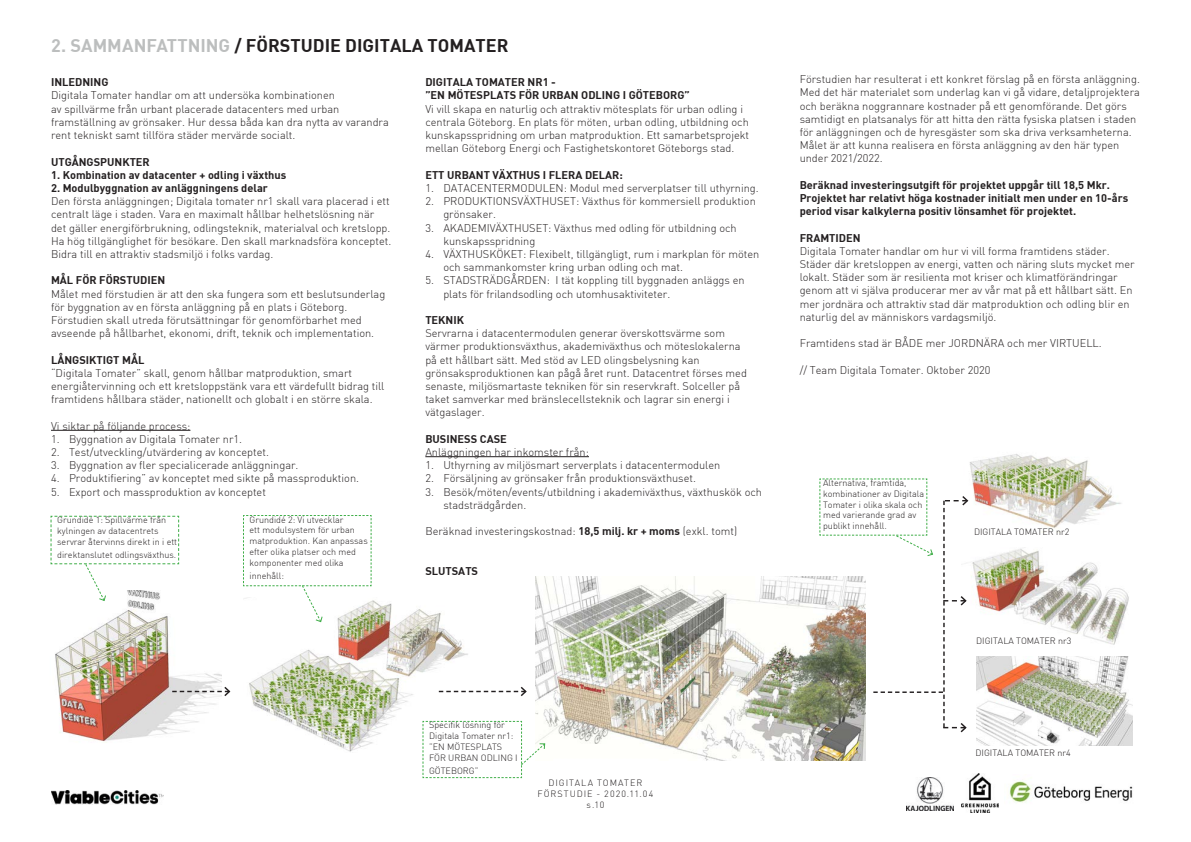
<style>
.page{position:relative;width:1191px;height:842px;background:#fff}
.page>*{position:absolute;margin:0;border:0;box-sizing:border-box;transform-origin:0 0}
.rubrik{font:18px "DIN Bold";color:#231f20}
.t1{font:300 11px/13.2px "DIN";color:#231f20}
.t2{font:11px/13.2px "DIN Bold";color:#231f20}
.t3{font:300 9px/10.8px "DIN";color:#231f20}
.t4{font:300 9px/10.8px "DIN";letter-spacing:.105em;color:#231f20;text-align:center}
.s1{color:#bcbebe}
.s2{font-family:"DIN Bold";font-weight:400}
</style>
<div class="page">
<img style="left:51px;top:790px;width:112px;height:14px">
<img style="left:961px;top:774px;width:37px;height:39px">
<img style="left:1009px;top:781px;width:124px;height:22px">
<img style="left:906px;top:778px;width:47px;height:32px">
<img style="left:249px;top:600px;width:223px;height:152px">
<hr style="left:425px;top:456px;width:164px;height:1px;background:#231f20">
<hr style="left:51px;top:430px;width:139px;height:1px;background:#231f20">
<img style="left:535px;top:576px;width:330px;height:184px">
<img style="left:55px;top:601px;width:166px;height:142px">
<img style="left:969px;top:454px;width:153px;height:75px">
<img style="left:976px;top:656px;width:156px;height:90px">
<img style="left:971px;top:547px;width:158px;height:98px">
<svg style="left:50px;top:515px;width:130px;height:86px"></svg>
<svg style="left:243px;top:515px;width:129px;height:108px"></svg>
<svg style="left:422px;top:721px;width:124px;height:57px"></svg>
<svg style="left:819px;top:478px;width:150px;height:256px"></svg>
<svg style="left:172px;top:685px;width:59px;height:13px"></svg>
<svg style="left:439px;top:685px;width:88px;height:13px"></svg>
<p class="rubrik" style="left:51px;top:34px;width:459px"><span class="s1">2. SAMMANFATTNING</span> / FÖRSTUDIE DIGITALA TOMATER</p>
<p class="t2" style="left:425px;top:75px;width:132px">DIGITALA TOMATER NR1 -</p>
<p class="t2" style="left:425px;top:88px;width:266px">”EN MÖTESPLATS FÖR URBAN ODLING I GÖTEBORG”</p>
<p class="t1" style="left:425px;top:102px;width:325px">Vi vill skapa en naturlig och attraktiv mötesplats för urban odling i centrala Göteborg. En plats för möten, urban odling, utbildning och kunskapsspridning om urban matproduktion. Ett samarbetsprojekt mellan Göteborg Energi och Fastighetskontoret Göteborgs stad.</p>
<p class="t2" style="left:425px;top:168px;width:199px">ETT URBANT VÄXTHUS I FLERA DELAR:</p>
<p class="t1" style="left:425px;top:181px;width:335px">1. DATACENTERMODULEN: Modul med serverplatser till uthyrning.</p>
<p class="t1" style="left:443px;top:194px;width:314px;text-indent:-18px">2. PRODUKTIONSVÄXTHUSET: Växthus för kommersiell produktion grönsaker.</p>
<p class="t1" style="left:443px;top:221px;width:295px;text-indent:-18px">3. AKADEMIVÄXTHUSET: Växthus med odling för utbildning och kunskapsspridning</p>
<p class="t1" style="left:443px;top:247px;width:317px;text-indent:-18px">4. VÄXTHUSKÖKET: Flexibelt, tillgängligt, rum i markplan för möten och sammankomster kring urban odling och mat.</p>
<p class="t1" style="left:443px;top:274px;width:303px;text-indent:-18px">5. STADSTRÄDGÅRDEN: I tät koppling till byggnaden anläggs en plats för frilandsodling och utomhusaktiviteter.</p>
<p class="t2" style="left:425px;top:313px;width:40px">TEKNIK</p>
<p class="t1" style="left:425px;top:326px;width:323px">Servrarna i datacentermodulen generar överskottsvärme som värmer produktionsväxthus, akademiväxthus och möteslokalerna på ett hållbart sätt. Med stöd av LED olingsbelysning kan grönsaksproduktionen kan pågå året runt. Datacentret förses med senaste, miljösmartaste tekniken för sin reservkraft. Solceller på taket samverkar med bränslecellsteknik och lagrar sin energi i vätgaslager.</p>
<p class="t2" style="left:425px;top:432px;width:83px">BUSINESS CASE</p>
<p class="t1" style="left:425px;top:445px;width:165px">Anläggningen har inkomster från:</p>
<p class="t1" style="left:425px;top:458px;width:296px">1. Uthyrning av miljösmart serverplats i datacentermodulen</p>
<p class="t1" style="left:425px;top:472px;width:272px">2. Försäljning av grönsaker från produktionsväxthuset.</p>
<p class="t1" style="left:443px;top:485px;width:320px;text-indent:-18px">3. Besök/möten/events/utbildning i akademiväxthus, växthuskök och stadsträdgården.</p>
<p class="t1" style="left:425px;top:524px;width:313px">Beräknad investeringskostnad: <span class="s2">18,5 milj. kr + moms</span> (exkl. tomt)</p>
<p class="t2" style="left:425px;top:564px;width:54px">SLUTSATS</p>
<p class="t2" style="left:51px;top:75px;width:59px">INLEDNING</p>
<p class="t1" style="left:51px;top:89px;width:339px">Digitala Tomater handlar om att undersöka kombinationen<br>av spillvärme från urbant placerade datacenters med urban framställning av grönsaker. Hur dessa båda kan dra nytta av varandra rent tekniskt samt tillföra städer mervärde socialt.</p>
<p class="t2" style="left:51px;top:154px;width:100px">UTGÅNGSPUNKTER</p>
<p class="t2" style="left:51px;top:168px;width:237px">1. Kombination av datacenter + odling i växthus</p>
<p class="t2" style="left:51px;top:181px;width:218px">2. Modulbyggnation av anläggningens delar</p>
<p class="t1" style="left:51px;top:194px;width:342px">Den första anläggningen; Digitala tomater nr1 skall vara placerad i ett centralt läge i staden. Vara en maximalt hållbar helhetslösning när det gäller energiförbrukning, odlingsteknik, materialval och kretslopp.<br>Ha hög tillgänglighet för besökare. Den skall marknadsföra konceptet.<br>Bidra till en attraktiv stadsmiljö i folks vardag.</p>
<p class="t1" style="left:51px;top:274px;width:336px"><span class="s2">MÅL FÖR FÖRSTUDIEN<br></span>Målet med förstudien är att den ska fungera som ett beslutsunderlag för byggnation av en första anläggning på en plats i Göteborg.</p>
<p class="t1" style="left:51px;top:313px;width:325px">Förstudien skall utreda förutsättningar för genomförbarhet med avseende på hållbarhet, ekonomi, drift, teknik och implementation.</p>
<p class="t2" style="left:51px;top:352px;width:95px">LÅNGSIKTIGT MÅL</p>
<p class="t1" style="left:51px;top:366px;width:335px">“Digitala Tomater” skall, genom hållbar matproduktion, smart energiåtervinning och ett kretsloppstänk vara ett värdefullt bidrag till framtidens hållbara städer, nationellt och globalt i en större skala.</p>
<p class="t1" style="left:51px;top:419px;width:141px">Vi siktar på följande process:</p>
<p class="t1" style="left:51px;top:432px;width:193px">1. Byggnation av Digitala Tomater nr1.</p>
<p class="t1" style="left:51px;top:445px;width:219px">2. Test/utveckling/utvärdering av konceptet.</p>
<p class="t1" style="left:51px;top:458px;width:249px">3. Byggnation av fler specialicerade anläggningar.</p>
<p class="t1" style="left:51px;top:472px;width:309px">4. Produktifiering” av konceptet med sikte på massproduktion.</p>
<p class="t1" style="left:51px;top:485px;width:216px">5. Export och massproduktion av konceptet</p>
<p class="t3" style="left:249px;top:514px;width:120px">Grundidé 2: Vi utvecklar<br>ett modulsystem för urban matproduktion. Kan anpassas efter olika platser och med komponenter med olika</p>
<p class="t3" style="left:249px;top:570px;width:36px">innehåll:</p>
<p class="t3" style="left:57px;top:515px;width:121px">Grundidé 1: Spillvärme från kylningen av datacentrets servrar återvinns direkt in i ett</p>
<p class="t3" style="left:57px;top:549px;width:121px">direktanslutet odlingsväxthus.</p>
<p class="t3" style="left:429px;top:720px;width:86px">Specifik lösning för<br>Digitala Tomater nr1:</p>
<p class="t3" style="left:429px;top:741px;width:90px">”EN MÖTESPLATS<br>FÖR URBAN ODLING I</p>
<p class="t3" style="left:429px;top:765px;width:51px">GÖTEBORG”</p>
<p class="t4" style="left:537px;top:777px;width:117px">DIGITALA TOMATER<br>FÖRSTUDIE - 2020.11.04 s.10</p>
<p class="t1" style="left:799px;top:73px;width:342px">Förstudien har resulterat i ett konkret förslag på en första anläggning.<br>Med det här materialet som underlag kan vi gå vidare, detaljprojektera och beräkna noggrannare kostnader på ett genomförande. Det görs samtidigt en platsanalys för att hitta den rätta fysiska platsen i staden för anläggningen och de hyresgäster som ska driva verksamheterna.<br>Målet är att kunna realisera en första anläggning av den här typen under 2021/2022.</p>
<p class="t2" style="left:799px;top:178px;width:312px">Beräknad investeringsutgift för projektet uppgår till 18,5 Mkr.</p>
<p class="t2" style="left:799px;top:191px;width:330px">Projektet har relativt höga kostnader initialt men under en 10-års period visar kalkylerna positiv lönsamhet för projektet.</p>
<p class="t2" style="left:799px;top:231px;width:62px">FRAMTIDEN</p>
<p class="t1" style="left:799px;top:244px;width:336px">Digitala Tomater handlar om hur vi vill forma framtidens städer.<br>Städer där kretsloppen av energi, vatten och näring sluts mycket mer lokalt. Städer som är resilienta mot kriser och klimatförändringar genom att vi själva producerar mer av vår mat på ett hållbart sätt. En mer jordnära och attraktiv stad där matproduktion och odling blir en naturlig del av människors vardagsmiljö.</p>
<p class="t1" style="left:799px;top:337px;width:304px">Framtidens stad är BÅDE mer JORDNÄRA och mer VIRTUELL.</p>
<p class="t1" style="left:799px;top:363px;width:192px">// Team Digitala Tomater. Oktober 2020</p>
<p class="t3" style="left:823px;top:477px;width:102px">Alternativa, framtida, kombinationer av Digitala<br>Tomater i olika skala och med varierande grad av publikt innehåll.</p>
<p class="t3" style="left:974px;top:527px;width:97px">DIGITALA TOMATER nr2</p>
<p class="t3" style="left:976px;top:635px;width:97px">DIGITALA TOMATER nr3</p>
<p class="t3" style="left:975px;top:747px;width:97px">DIGITALA TOMATER nr4</p>
</div>
